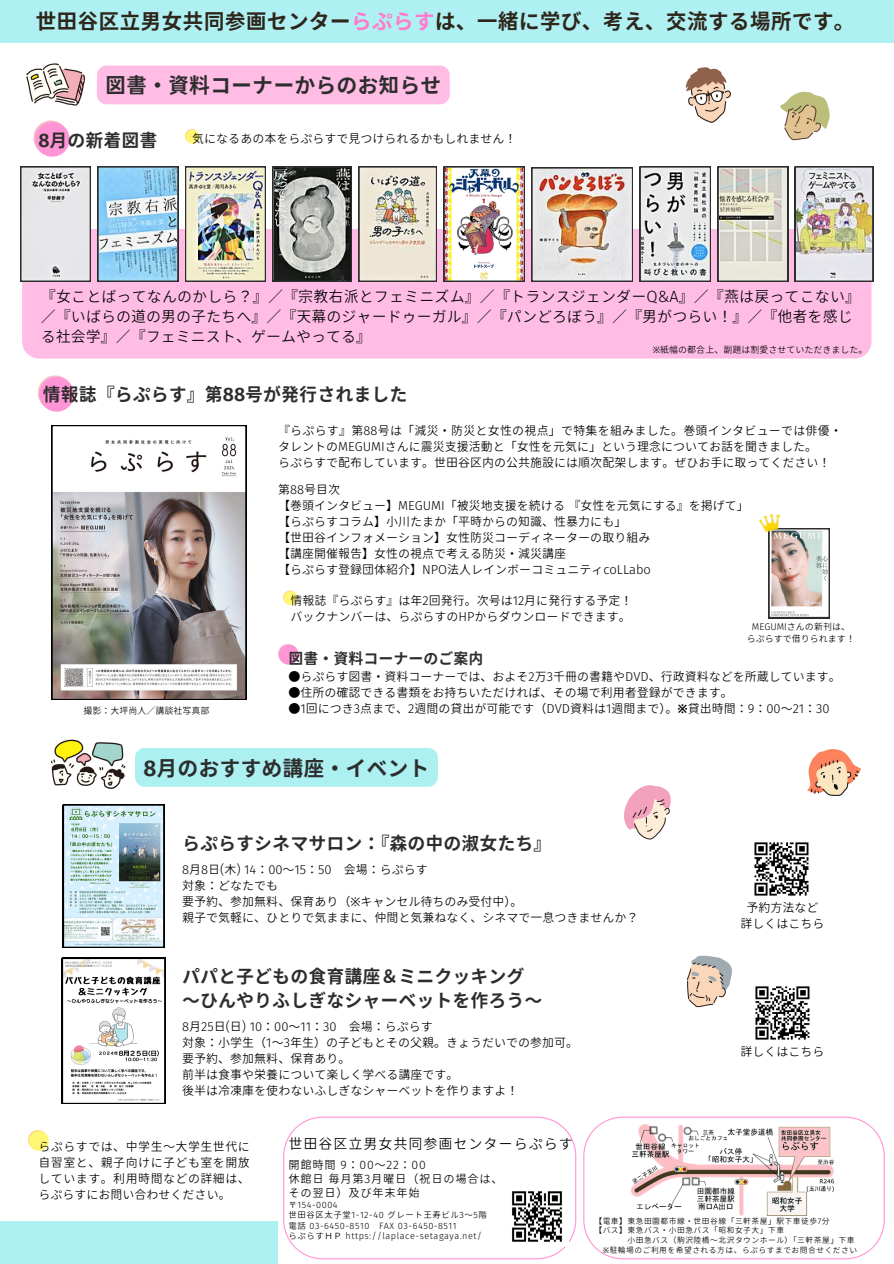
<style>
.page{position:relative;width:894px;height:1264px;background:#fff}
.page>*{position:absolute;margin:0;border:0;box-sizing:border-box;transform-origin:0 0}
.t1{font:700 21px "Glow Sans J";color:#2e251b}
.t2{font:700 21px "Glow Sans J";color:#2d2d2d}
.t3{font:700 18px/24.8px "Glow Sans J";color:#2d2d2d}
.t4{font:15px/20.2px "Glow Sans J";color:#000}
.t5{font:700 15px "Glow Sans J";color:#2d2d2d}
.t6{font:14.1px "Glow Sans J";letter-spacing:.065em;color:#000}
.t7{font:12px/16px "Glow Sans J";color:#000}
.t8{font:11.25px "Glow Sans J";letter-spacing:.065em;color:#000}
.t9{font:9px "Glow Sans J";color:#000}
.t10{font:8.4px "Glow Sans J";letter-spacing:.065em;color:#000}
.t11{font:7.8px "Glow Sans J";letter-spacing:.065em;color:#000}
.s1{color:#ff7bcc}
.s2{font-family:"Noto Sans"}
.s3{font-family:"Noto Sans";font-weight:700}
</style>
<div class="page">
<div style="left:0;top:0;width:893px;height:42px;background:#aff0f2"></div>
<img style="left:26px;top:63px;width:73px;height:43px">
<svg style="left:34px;top:121px;width:35px;height:35px"></svg>
<svg style="left:185px;top:129px;width:14px;height:15px"></svg>
<img style="left:685px;top:67px;width:46px;height:56px">
<svg style="left:583px;top:1116px;width:301px;height:143px"></svg>
<img style="left:631px;top:1123px;width:202px;height:92px">
<svg style="left:283px;top:1116px;width:293px;height:143px"></svg>
<img style="left:510px;top:1187px;width:58px;height:59px">
<div style="left:0;top:1220px;width:278px;height:43px;background:#aff0f2"></div>
<svg style="left:29px;top:1130px;width:19px;height:20px"></svg>
<img style="left:807px;top:749px;width:54px;height:47px">
<img style="left:624px;top:785px;width:47px;height:55px">
<svg style="left:278px;top:644px;width:20px;height:20px"></svg>
<img style="left:780px;top:91px;width:50px;height:50px">
<div style="left:22px;top:229px;width:849px;height:129px;background:#ffbde5"></div>
<img style="left:52px;top:425px;width:194px;height:274px">
<svg style="left:38px;top:375px;width:36px;height:36px"></svg>
<svg style="left:20px;top:166px;width:71px;height:115px;background:#d5d5d6"></svg>
<svg style="left:97px;top:166px;width:81px;height:115px;background:#9ac6df"></svg>
<img style="left:185px;top:166px;width:81px;height:115px">
<svg style="left:272px;top:166px;width:79px;height:115px;background:#858783"></svg>
<img style="left:358px;top:166px;width:79px;height:115px">
<img style="left:443px;top:166px;width:81px;height:115px">
<img style="left:531px;top:167px;width:101px;height:114px">
<svg style="left:639px;top:166px;width:71px;height:115px;background:#c5c8ca"></svg>
<svg style="left:717px;top:166px;width:70px;height:115px;background:#cdccc0"></svg>
<img style="left:794px;top:166px;width:79px;height:115px">
<svg style="left:283px;top:590px;width:14px;height:15px"></svg>
<img style="left:63px;top:804px;width:101px;height:143px">
<svg style="left:62px;top:957px;width:103px;height:146px"></svg>
<svg style="left:768px;top:528px;width:61px;height:90px"></svg>
<img style="left:759px;top:514px;width:23px;height:19px">
<img style="left:52px;top:739px;width:74px;height:50px">
<div style="left:135px;top:748px;width:303px;height:38px;background:#adf0f2;border-radius:10px"></div>
<img style="left:754px;top:842px;width:55px;height:54px">
<img style="left:755px;top:986px;width:55px;height:54px">
<div style="left:97px;top:66px;width:352px;height:38px;background:#ffbde5;border-radius:10px"></div>
<img style="left:687px;top:955px;width:45px;height:53px">
<p class="t1" style="left:36px;top:5px;width:820px">世田谷区立男女共同参画センター<span class="s1">らぷらす</span>は、一緒に学び、考え、交流する場所です。</p>
<p class="t2" style="left:105px;top:69px;width:337px">図書・ 資料コーナーからのお知らせ</p>
<p class="t3" style="left:38px;top:126px;width:121px">8月の新着図書</p>
<p class="t7" style="left:192px;top:129px;width:326px">気になるあの本をらぷらすで見つけられるかもしれません！</p>
<p class="t4" style="left:41px;top:285px;width:820px">『女ことばってなんのかしら？』／『宗教右派とフェミニズム』／『トランスジェンダーQ&amp;A』／『燕は戻ってこない』／『いばらの道の男の子たちへ』／『天幕のジャードゥーガル』／『パンどろぼう』／『男がつらい！』／『他者を感じる社会学』／『フェミニスト、ゲームやってる』</p>
<p class="t3" style="left:43px;top:381px;width:366px">情報誌『らぷらす』第88号が発行されました</p>
<p class="t9" style="left:652px;top:343px;width:216px"><span class="s2">※</span>紙幅の都合上、副題は割愛させていただきました。</p>
<p class="t7" style="left:278px;top:422px;width:556px">『らぷらす』第88号は「減災・ 防災と女性の視点」で特集を組みました。巻頭インタビューでは俳優・タレントのMEGUMIさんに震災支援活動と「女性を元気に」という理念についてお話を聞きました。<br>らぷらすで配布しています。世田谷区内の公共施設には順次配架します。ぜひお手に取ってください！</p>
<p class="t7" style="left:278px;top:481px;width:472px">第88号目次<br>【巻頭インタビュー】MEGUMI「被災地支援を続ける『女性を元気にする』を掲げて」【らぷらすコラム】小川たまか「平時からの知識、性暴力にも」<br>【世田谷インフォメーション】女性防災コーディネーターの取り組み<br>【講座開催報告】女性の視点で考える防災・ 減災講座<br>【らぷらす登録団体紹介】NPO法人レインボーコミュニティcoLLabo</p>
<p class="t9" style="left:83px;top:703px;width:128px">撮影：大坪尚人／講談社写真部</p>
<h5 class="t7" style="left:290px;top:591px;width:343px">情報誌『らぷらす』は年2回発行。次号は12月に発行する予定！バックナンバーは、らぷらすのHPからダウンロードできます。</h5>
<p class="t9" style="left:751px;top:619px;width:100px">MEGUMIさんの新刊は、</p>
<h2 class="t9" style="left:746px;top:631px;width:110px">らぷらすで借りられます！</h2>
<p class="t5" style="left:288px;top:647px;width:196px">図書・ 資料コーナーのご案内</p>
<p class="t7" style="left:288px;top:667px;width:553px">●らぷらす図書・ 資料コーナーでは、およそ2万3千冊の書籍やDVD、行政資料などを所蔵しています。</p>
<p class="t7" style="left:288px;top:683px;width:446px">●住所の確認できる書類をお持ちいただければ、その場で利用者登録ができます。</p>
<p class="t7" style="left:288px;top:699px;width:542px">●1回につき3点まで、2週間の貸出が可能です（DVD資料は1週間まで）。<span class="s3">※</span>貸出時間：9：00～21：30</p>
<p class="t2" style="left:143px;top:751px;width:287px">8月のおすすめ講座・ イベント</p>
<h2 class="t3" style="left:182px;top:830px;width:371px">らぷらすシネマサロン：『森の中の淑女たち』</h2>
<h6 class="t7" style="left:182px;top:860px;width:458px">8月8日(木) 14：00～15：50 会場：らぷらす<br>対象：どなたでも<br>要予約、参加無料、保育あり（<span class="s2">※</span>キャンセル待ちのみ受付中）。<br>親子で気軽に、ひとりで気ままに、仲間と気兼ねなく、シネマで一息つきませんか？</h6>
<p class="t3" style="left:182px;top:962px;width:355px">パパと子どもの食育講座＆ミニクッキング～ひんやりふしぎなシャーベットを作ろう～</p>
<h6 class="t7" style="left:182px;top:1017px;width:397px">8月25日(日) 10：00～11：30 会場：らぷらす<br>対象：小学生（1～3年生）の子どもとその父親。きょうだいでの参加可。要予約、参加無料、保育あり。<br>前半は食事や栄養について楽しく学べる講座です。<br>後半は冷凍庫を使わないふしぎなシャーベットを作りますよ！</h6>
<h6 class="t7" style="left:740px;top:899px;width:86px;text-align:center">予約方法など詳しくはこちら</h6>
<p class="t7" style="left:740px;top:1042px;width:86px">詳しくはこちら</p>
<p class="t7" style="left:38px;top:1138px;width:213px;text-align:justify">らぷらすでは、中学生～大学生世代に自習室と、親子向けに子ども室を開放しています。利用時間などの詳細は、らぷらすにお問い合わせください。</p>
<h2 class="t6" style="left:288px;top:1132px;width:286px">世田谷区立男女共同参画センターらぷらす</h2>
<p class="t8" style="left:288px;top:1155px;width:139px">開館時間 9：00～22：00</p>
<h6 class="t8" style="left:288px;top:1169px;width:216px">休館日 毎月第3月曜日（祝日の場合は、</h6>
<p class="t8" style="left:288px;top:1183px;width:133px">その翌日）及び年末年始</p>
<p class="t10" style="left:288px;top:1197px;width:51px">〒154-0004</p>
<p class="t10" style="left:288px;top:1208px;width:200px">世⽥⾕区太⼦堂1-12-40 グレート王寿ビル3～5階</p>
<p class="t10" style="left:288px;top:1219px;width:170px">電話 03-6450-8510 FAX 03-6450-8511</p>
<p class="t10" style="left:288px;top:1229px;width:195px">らぷらすＨＰ https://laplace-setagaya.net/</p>
<p class="t11" style="left:594px;top:1214px;width:237px">【電車】東急田園都市線・ 世田谷線「三軒茶屋」駅下車徒歩7分</p>
<p class="t11" style="left:594px;top:1224px;width:188px">【バス】東急バス・ 小田急バス「昭和女子大」下車</p>
<p class="t11" style="left:627px;top:1233px;width:226px">小田急バス（駒沢陸橋～北沢タウンホール）「三軒茶屋」下車</p>
<p class="t11" style="left:602px;top:1243px;width:256px"><span class="s2">※</span>駐輪場のご利用を希望される方は、らぷらすまでお問合せください</p>
</div>
